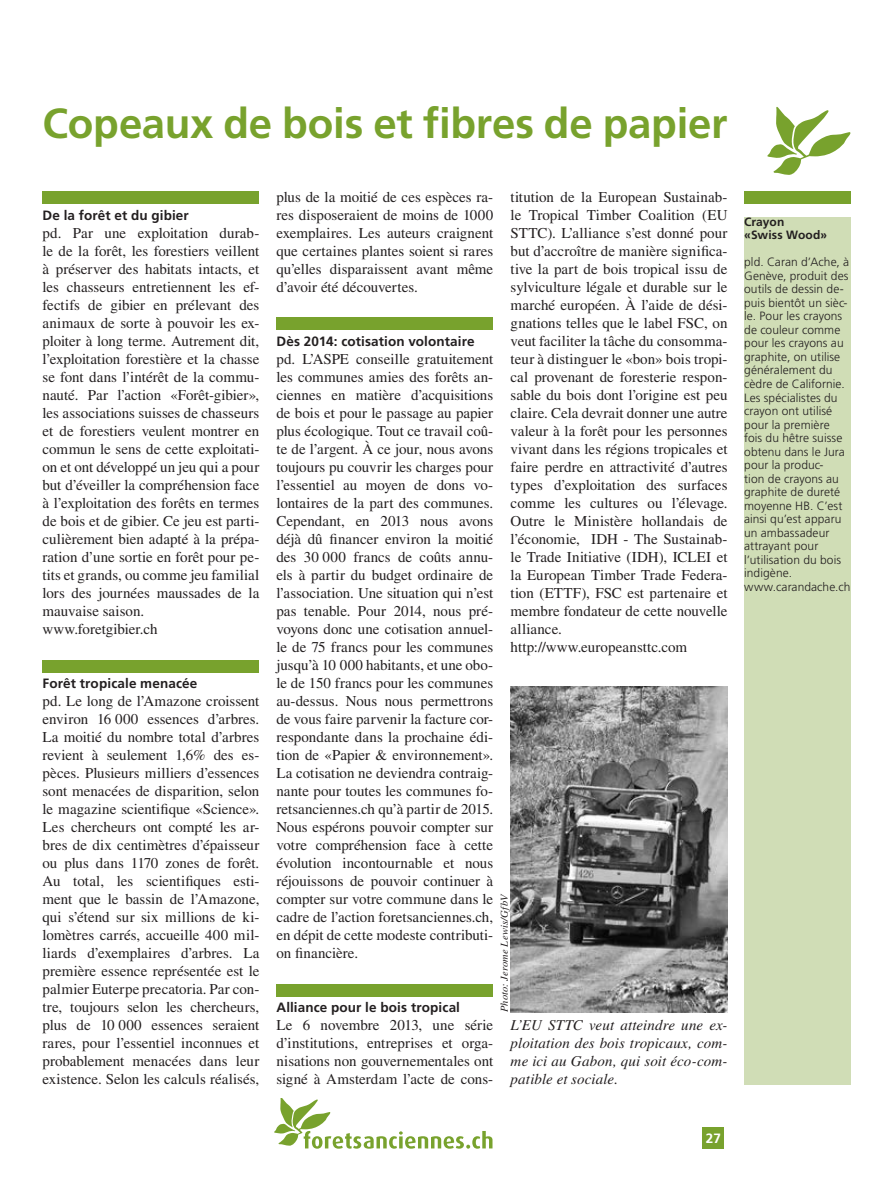
<style>
.page{position:relative;width:893px;height:1191px;background:#fff}
.page>*{position:absolute;margin:0;border:0;box-sizing:border-box;transform-origin:0 0}
.t1{font:700 42px "Frutiger LT Std";letter-spacing:-.005em;color:#78a22d}
.t2{font:15px/18px "Times LT Std";color:#231f20;text-align:justify}
.t3{font:italic 15px/18px "Times LT Std";letter-spacing:.005em;color:#231f20;text-align:justify}
.t4{font:700 13.5px "Frutiger LT Std";letter-spacing:.01em;color:#231f20}
.t5{font:700 13.5px "Frutiger LT Std";color:#fff}
.t6{font:300 12px/13.5px "Frutiger LT Std";letter-spacing:.005em;color:#231f20}
.t7{font:700 12px/13.5px "Frutiger LT Std";letter-spacing:.01em;color:#231f20}
.t8{font:italic 10.5px "Times LT Std";letter-spacing:.02em;color:#231f20}
</style>
<div class="page">
<div style="left:703px;top:1127px;width:21px;height:21px;background:#78a22d"></div>
<div style="left:744px;top:217px;width:106px;height:867px;background:#d0ddb6"></div>
<div style="left:744px;top:191px;width:106px;height:13px;background:#78a22d"></div>
<div style="left:43px;top:191px;width:216px;height:13px;background:#78a22d"></div>
<div style="left:43px;top:660px;width:216px;height:12px;background:#78a22d"></div>
<div style="left:276px;top:317px;width:217px;height:13px;background:#78a22d"></div>
<div style="left:276px;top:983px;width:217px;height:13px;background:#78a22d"></div>
<img style="left:510px;top:686px;width:217px;height:326px">
<svg style="left:767px;top:107px;width:83px;height:68px"></svg>
<svg style="left:274px;top:1098px;width:218px;height:50px"></svg>
<h1 class="t1" style="left:43px;top:99px;width:686px">Copeaux de bois et fibres de papier</h1>
<p class="t4" style="left:43px;top:207px;width:148px">De la forêt et du gibier</p>
<p class="t2" style="left:43px;top:223px;width:218px;text-align:left">pd. Par une exploitation durab&shy;le de la forêt, les forestiers veillent à préserver des habitats intacts, et les chasseurs entretiennent les ef&shy;fectifs de gibier en prélevant des animaux de sorte à pouvoir les ex&shy;ploiter à long terme. Autrement dit, l’exploitation forestière et la chasse se font dans l’intérêt de la commu&shy;nauté. Par l’action «Forêt-gibier», les associations suisses de chasseurs et de forestiers veulent montrer en commun le sens de cette exploitati&shy;on et ont développé un jeu qui a pour but d’éveiller la compréhension face à l’exploitation des forêts en termes de bois et de gibier. Ce jeu est parti&shy;culièrement bien adapté à la prépa&shy;ration d’une sortie en forêt pour pe&shy;tits et grands, ou comme jeu familial lors des journées maussades de la mauvaise saison. www.foretgibier.ch</p>
<p class="t4" style="left:43px;top:675px;width:156px">Forêt tropicale menacée</p>
<p class="t2" style="left:43px;top:691px;width:218px">pd. Le long de l’Amazone croissent environ 16 000 essences d’arbres.<br>La moitié du nombre total d’arbres revient à seulement 1,6% des es&shy;pèces. Plusieurs milliers d’essences sont menacées de disparition, selon le magazine scientifique «Science».<br>Les chercheurs ont compté les ar&shy;bres de dix centimètres d’épaisseur ou plus dans 1170 zones de forêt.<br>Au total, les scientifiques esti&shy;ment que le bassin de l’Amazone, qui s’étend sur six millions de ki&shy;lomètres carrés, accueille 400 mil&shy;liards d’exemplaires d’arbres. La première essence représentée est le palmier Euterpe precatoria. Par con&shy;tre, toujours selon les chercheurs, plus de 10 000 essences seraient rares, pour l’essentiel inconnues et probablement menacées dans leur existence. Selon les calculs réalisés,</p>
<p class="t2" style="left:276px;top:187px;width:218px">plus de la moitié de ces espèces ra&shy;res disposeraient de moins de 1000 exemplaires. Les auteurs craignent que certaines plantes soient si rares qu’elles disparaissent avant même d’avoir été découvertes.</p>
<p class="t2" style="left:511px;top:187px;width:218px;text-align:left">titution de la European Sustainab&shy;le Tropical Timber Coalition (EU STTC). L’alliance s’est donné pour but d’accroître de manière significa&shy;tive la part de bois tropical issu de sylviculture légale et durable sur le marché européen. À l’aide de dési&shy;gnations telles que le label FSC, on veut faciliter la tâche du consomma&shy;teur à distinguer le «bon» bois tropi&shy;cal provenant de foresterie respon&shy;sable du bois dont l’origine est peu claire. Cela devrait donner une autre valeur à la forêt pour les personnes vivant dans les régions tropicales et faire perdre en attractivité d’autres types d’exploitation des surfaces comme les cultures ou l’élevage.<br>Outre le Ministère hollandais de l’économie, IDH - The Sustainab&shy;le Trade Initiative (IDH), ICLEI et la European Timber Trade Federa&shy;tion (ETTF), FSC est partenaire et membre fondateur de cette nouvelle alliance. http://www.europeansttc.com</p>
<p class="t4" style="left:276px;top:333px;width:200px">Dès 2014: cotisation volontaire</p>
<p class="t2" style="left:276px;top:349px;width:218px">pd. L’ASPE conseille gratuitement les communes amies des forêts an&shy;ciennes en matière d’acquisitions de bois et pour le passage au papier plus écologique. Tout ce travail coû&shy;te de l’argent. À ce jour, nous avons toujours pu couvrir les charges pour l’essentiel au moyen de dons vo&shy;lontaires de la part des communes.<br>Cependant, en 2013 nous avons déjà dû financer environ la moitié des 30 000 francs de coûts annu&shy;els à partir du budget ordinaire de l’association. Une situation qui n’est pas tenable. Pour 2014, nous pré&shy;voyons donc une cotisation annuel&shy;le de 75 francs pour les communes jusqu’à 10 000 habitants, et une obo&shy;le de 150 francs pour les communes au-dessus. Nous nous permettrons de vous faire parvenir la facture cor&shy;respondante dans la prochaine édi&shy;tion de «Papier &amp; environnement».<br>La cotisation ne deviendra contraig&shy;nante pour toutes les communes fo&shy;retsanciennes.ch qu’à partir de 2015.<br>Nous espérons pouvoir compter sur votre compréhension face à cette évolution incontournable et nous réjouissons de pouvoir continuer à compter sur votre commune dans le cadre de l’action foretsanciennes.ch, en dépit de cette modeste contributi&shy;on financière.</p>
<p class="t8" style="left:499px;top:1012px;width:120px;rotate:-90deg">Photo: Jerome Lewis/GfbV</p>
<p class="t4" style="left:276px;top:999px;width:185px">Alliance pour le bois tropical</p>
<p class="t2" style="left:276px;top:1015px;width:218px">Le 6 novembre 2013, une série d’institutions, entreprises et orga&shy;nisations non gouvernementales ont signé à Amsterdam l’acte de cons-</p>
<p class="t3" style="left:511px;top:1016px;width:218px">L’EU STTC veut atteindre une ex&shy;ploitation des bois tropicaux, com&shy;me ici au Gabon, qui soit éco-com&shy;patible et sociale.</p>
<p class="t7" style="left:744px;top:215px;width:85px">Crayon<br>«Swiss Wood»</p>
<p class="t6" style="left:744px;top:256px;width:108px">pld. Caran d’Ache, à<br>Genève, produit des outils de dessin de&shy;puis bientôt un sièc&shy;le. Pour les crayons de couleur comme pour les crayons au graphite, on utilise généralement du cèdre de Californie.<br>Les spécialistes du crayon ont utilisé pour la première fois du hêtre suisse obtenu dans le Jura pour la produc-<br>tion de crayons au graphite de dureté moyenne HB. C’est ainsi qu’est apparu un ambassadeur attrayant pour l’utilisation du bois indigène. www.carandache.ch</p>
<p class="t5" style="left:706px;top:1130px;width:16px">27</p>
</div>
